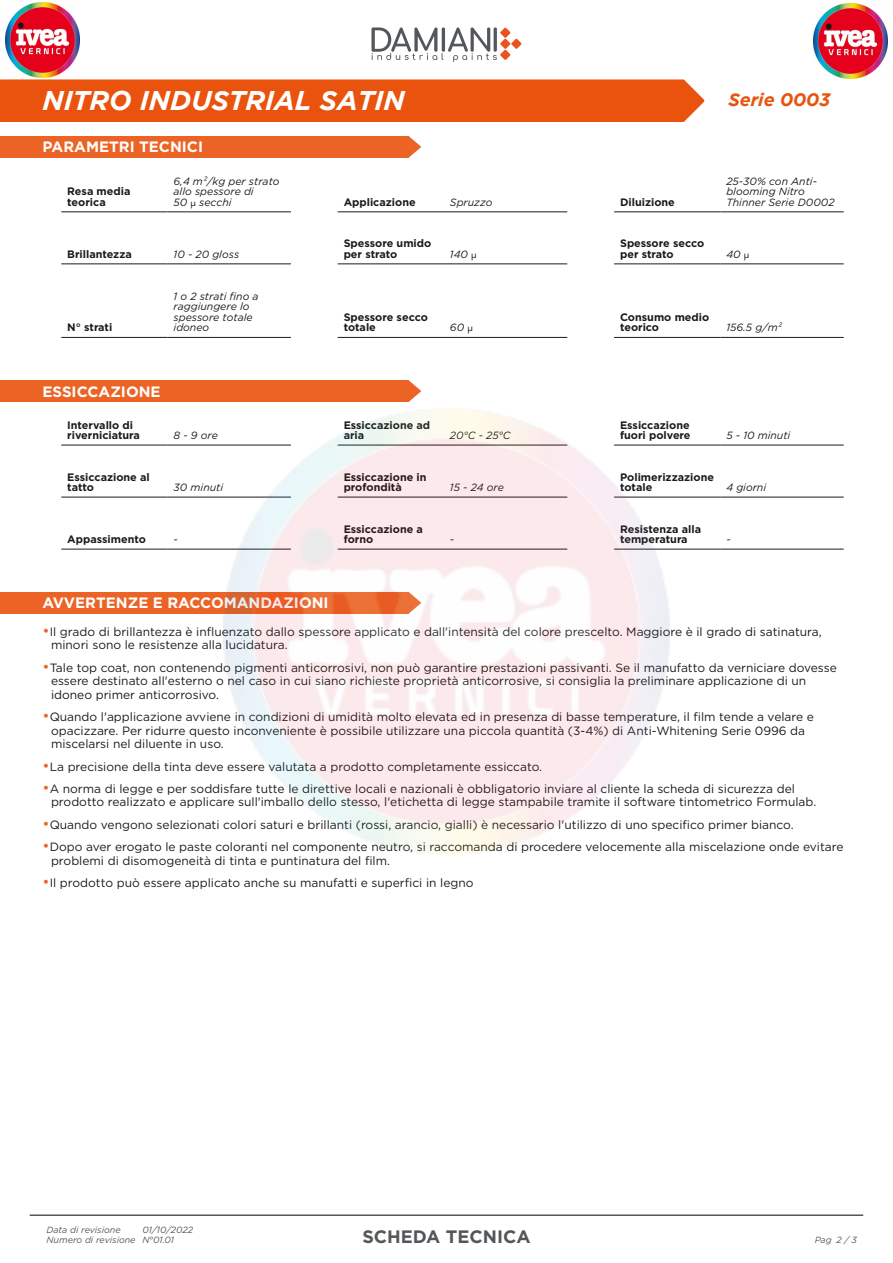
<style>
.page{position:relative;width:893px;height:1263px;background:#fff}
.page>*{position:absolute;margin:0;border:0;box-sizing:border-box;transform-origin:0 0}
.t1{font:italic 700 27px "Gotham";color:#fff}
.t2{font:700 18px "Gotham";color:#53575a}
.t3{font:italic 700 18px "Gotham";color:#e9530d}
.t4{font:700 15px "Gotham";color:#fff}
.t5{font:12px/13.5px "Gotham";color:#000}
.t6{font:700 10.8px/10.5px "Gotham";color:#000}
.t7{font:italic 10.5px/10.5px "Gotham";color:#000}
.t8{font:italic 9px/10.1px "Gotham";color:#53575a}
.t9{font:italic 9px "Gotham";color:#55585a}
.s1{font-family:"Futura PT";font-style:normal}
.s2{font-size:15px;color:#e9530d}
</style>
<div class="page">
<svg style="left:371px;top:27px;width:151px;height:35px"></svg>
<hr style="left:30px;top:1214px;width:833px;height:2px;background:#53575a">
<div style="left:0;top:79px;width:704px;height:43px;background:#e9530d"></div>
<div style="left:0;top:136px;width:408px;height:22px;background:#eb6425"></div>
<svg style="left:408px;top:136px;width:13px;height:22px"></svg>
<hr style="left:61px;top:211px;width:107px;height:1px;background:#000">
<hr style="left:168px;top:211px;width:123px;height:1px;background:#000">
<hr style="left:338px;top:211px;width:106px;height:1px;background:#000">
<hr style="left:444px;top:211px;width:123px;height:1px;background:#000">
<hr style="left:614px;top:211px;width:106px;height:1px;background:#000">
<hr style="left:720px;top:211px;width:124px;height:1px;background:#000">
<hr style="left:61px;top:263px;width:107px;height:1px;background:#000">
<hr style="left:168px;top:263px;width:123px;height:1px;background:#000">
<hr style="left:338px;top:263px;width:106px;height:1px;background:#000">
<hr style="left:444px;top:263px;width:123px;height:1px;background:#000">
<hr style="left:614px;top:263px;width:106px;height:1px;background:#000">
<hr style="left:720px;top:263px;width:124px;height:1px;background:#000">
<hr style="left:61px;top:337px;width:107px;height:1px;background:#000">
<hr style="left:168px;top:337px;width:123px;height:1px;background:#000">
<hr style="left:338px;top:337px;width:106px;height:1px;background:#000">
<hr style="left:444px;top:337px;width:123px;height:1px;background:#000">
<hr style="left:614px;top:337px;width:106px;height:1px;background:#000">
<hr style="left:720px;top:337px;width:124px;height:1px;background:#000">
<div style="left:0;top:380px;width:408px;height:22px;background:#eb6425"></div>
<svg style="left:408px;top:380px;width:13px;height:22px"></svg>
<hr style="left:61px;top:445px;width:107px;height:1px;background:#000">
<hr style="left:168px;top:445px;width:123px;height:1px;background:#000">
<hr style="left:614px;top:445px;width:106px;height:1px;background:#000">
<hr style="left:720px;top:445px;width:124px;height:1px;background:#000">
<hr style="left:61px;top:497px;width:107px;height:1px;background:#000">
<hr style="left:168px;top:497px;width:123px;height:1px;background:#000">
<hr style="left:614px;top:497px;width:106px;height:1px;background:#000">
<hr style="left:720px;top:497px;width:124px;height:1px;background:#000">
<hr style="left:61px;top:549px;width:107px;height:1px;background:#000">
<hr style="left:168px;top:549px;width:123px;height:1px;background:#000">
<hr style="left:614px;top:549px;width:106px;height:1px;background:#000">
<hr style="left:720px;top:549px;width:124px;height:1px;background:#000">
<div style="left:0;top:592px;width:408px;height:22px;background:#eb6425"></div>
<img style="left:223px;top:408px;width:447px;height:447px">
<img style="left:813px;top:4px;width:75px;height:74px">
<img style="left:5px;top:3px;width:75px;height:75px">
<h1 class="t1" style="left:43px;top:85px;width:364px">NITRO INDUSTRIAL SATIN</h1>
<h2 class="t3" style="left:728px;top:89px;width:103px">Serie 0003</h2>
<p class="t4" style="left:43px;top:138px;width:162px">PARAMETRI TECNICI</p>
<p class="t6" style="left:67px;top:186px;width:65px">Resa media teorica</p>
<p class="t7" style="left:174px;top:176px;width:107px">6,4 m²/kg per strato allo spessore di<br>50 <span class="s1">µ</span> secchi</p>
<p class="t6" style="left:344px;top:196px;width:74px">Applicazione</p>
<p class="t7" style="left:450px;top:197px;width:44px">Spruzzo</p>
<p class="t6" style="left:620px;top:196px;width:56px">Diluizione</p>
<p class="t7" style="left:726px;top:176px;width:110px">25-30% con Anti&shy;blooming Nitro<br>Thinner Serie D0002</p>
<p class="t6" style="left:67px;top:248px;width:66px">Brillantezza</p>
<p class="t7" style="left:174px;top:249px;width:67px">10 - 20 gloss</p>
<p class="t6" style="left:344px;top:238px;width:89px">Spessore umido per strato</p>
<p class="t7" style="left:450px;top:249px;width:28px">140 <span class="s1">µ</span></p>
<p class="t6" style="left:620px;top:238px;width:86px">Spessore secco per strato</p>
<p class="t7" style="left:726px;top:249px;width:24px">40 <span class="s1">µ</span></p>
<p class="t6" style="left:67px;top:322px;width:47px">N° strati</p>
<p class="t7" style="left:174px;top:291px;width:87px">1 o 2 strati fino a raggiungere lo spessore totale idoneo</p>
<p class="t6" style="left:344px;top:312px;width:86px">Spessore secco totale</p>
<p class="t7" style="left:450px;top:322px;width:24px">60 <span class="s1">µ</span></p>
<p class="t6" style="left:620px;top:312px;width:91px">Consumo medio teorico</p>
<p class="t7" style="left:726px;top:322px;width:57px">156.5 g/m²</p>
<p class="t4" style="left:43px;top:383px;width:120px">ESSICCAZIONE</p>
<p class="t6" style="left:67px;top:419px;width:74px">Intervallo di riverniciatura</p>
<p class="t7" style="left:174px;top:430px;width:46px">8 - 9 ore</p>
<p class="t6" style="left:344px;top:419px;width:88px">Essiccazione ad aria</p>
<p class="t7" style="left:450px;top:430px;width:62px">20°C - 25°C</p>
<p class="t6" style="left:620px;top:419px;width:72px">Essiccazione fuori polvere</p>
<p class="t7" style="left:726px;top:430px;width:65px">5 - 10 minuti</p>
<p class="t6" style="left:67px;top:471px;width:84px">Essiccazione al tatto</p>
<p class="t7" style="left:174px;top:482px;width:51px">30 minuti</p>
<p class="t6" style="left:344px;top:471px;width:84px">Essiccazione in profondità</p>
<p class="t7" style="left:450px;top:482px;width:56px">15 - 24 ore</p>
<p class="t6" style="left:620px;top:471px;width:95px">Polimerizzazione totale</p>
<p class="t7" style="left:726px;top:482px;width:41px">4 giorni</p>
<p class="t6" style="left:67px;top:534px;width:80px">Appassimento</p>
<p class="t7" style="left:174px;top:534px;width:6px">-</p>
<p class="t6" style="left:344px;top:523px;width:81px">Essiccazione a forno</p>
<p class="t7" style="left:450px;top:534px;width:6px">-</p>
<p class="t6" style="left:620px;top:523px;width:83px">Resistenza alla temperatura</p>
<p class="t7" style="left:726px;top:534px;width:6px">-</p>
<p class="t4" style="left:43px;top:594px;width:288px">AVVERTENZE E RACCOMANDAZIONI</p>
<p class="t5" style="left:51px;top:625px;width:772px;text-indent:-9px"><span class="s2">•</span>Il grado di brillantezza è influenzato dallo spessore applicato e dall'intensità del colore prescelto. Maggiore è il grado di satinatura, minori sono le resistenze alla lucidatura.</p>
<p class="t5" style="left:51px;top:661px;width:787px;text-indent:-9px"><span class="s2">•</span>Tale top coat, non contenendo pigmenti anticorrosivi, non può garantire prestazioni passivanti. Se il manufatto da verniciare dovesse essere destinato all'esterno o nel caso in cui siano richieste proprietà anticorrosive, si consiglia la preliminare applicazione di un idoneo primer anticorrosivo.</p>
<p class="t5" style="left:51px;top:710px;width:764px;text-indent:-9px"><span class="s2">•</span>Quando l'applicazione avviene in condizioni di umidità molto elevata ed in presenza di basse temperature, il film tende a velare e opacizzare. Per ridurre questo inconveniente è possibile utilizzare una piccola quantità (3-4%) di Anti-Whitening Serie 0996 da miscelarsi nel diluente in uso.</p>
<p class="t5" style="left:43px;top:759px;width:501px"><span class="s2">•</span>La precisione della tinta deve essere valutata a prodotto completamente essiccato.</p>
<p class="t5" style="left:51px;top:782px;width:767px;text-indent:-9px"><span class="s2">•</span>A norma di legge e per soddisfare tutte le direttive locali e nazionali è obbligatorio inviare al cliente la scheda di sicurezza del prodotto realizzato e applicare sull'imballo dello stesso, l'etichetta di legge stampabile tramite il software tintometrico Formulab.</p>
<p class="t5" style="left:43px;top:817px;width:753px"><span class="s2">•</span>Quando vengono selezionati colori saturi e brillanti (rossi, arancio, gialli) è necessario l'utilizzo di uno specifico primer bianco.</p>
<p class="t5" style="left:51px;top:840px;width:794px;text-indent:-9px"><span class="s2">•</span>Dopo aver erogato le paste coloranti nel componente neutro, si raccomanda di procedere velocemente alla miscelazione onde evitare problemi di disomogeneità di tinta e puntinatura del film.</p>
<p class="t5" style="left:43px;top:876px;width:432px"><span class="s2">•</span>Il prodotto può essere applicato anche su manufatti e superfici in legno</p>
<p class="t8" style="left:142px;top:1225px;width:52px">01/10/2022<br>N°01.01</p>
<h2 class="t2" style="left:362px;top:1226px;width:170px">SCHEDA TECNICA</h2>
<p class="t8" style="left:47px;top:1225px;width:91px">Data di revisione<br>Numero di revisione</p>
<p class="t9" style="left:844px;top:1234px;width:6px">/</p>
<p class="t9" style="left:815px;top:1234px;width:44px">Pag 2 3</p>
</div>
